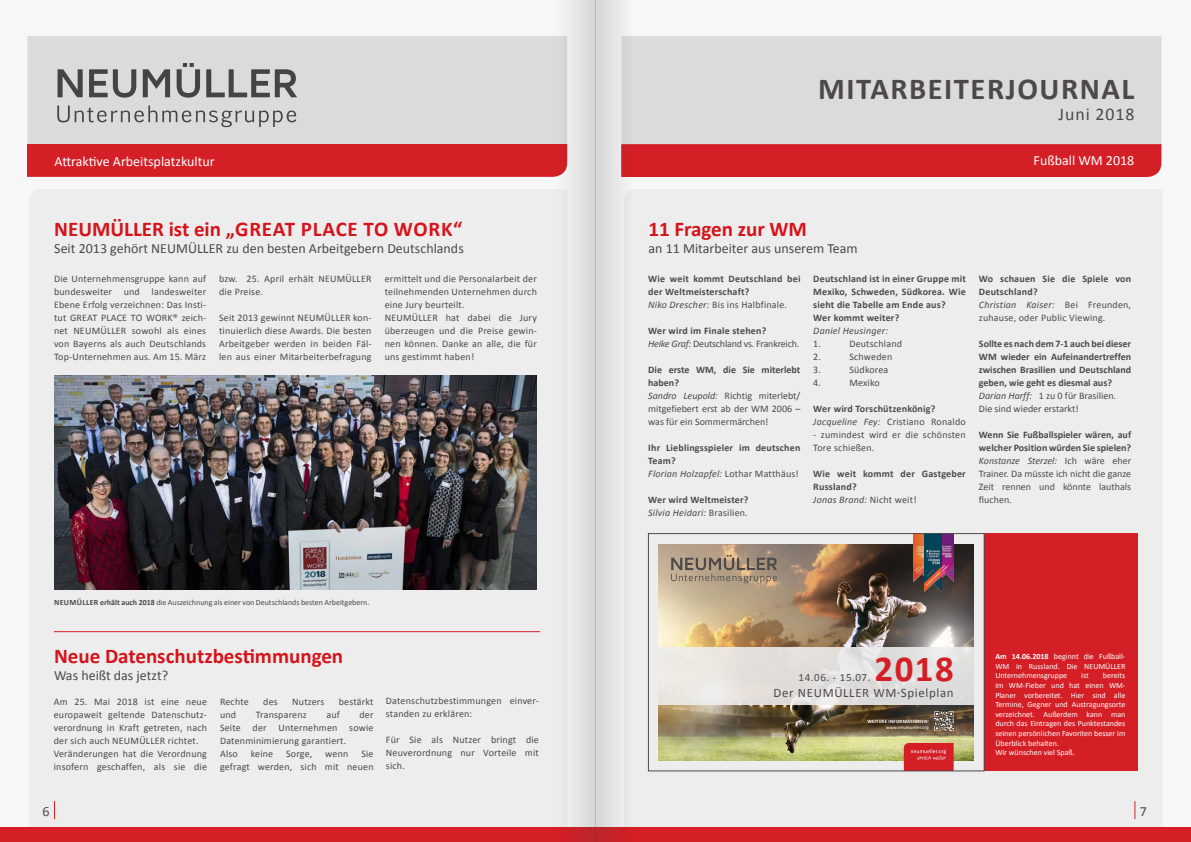
<style>
.page{position:relative;width:1191px;height:842px;background:#ededed}
.page>*{position:absolute;margin:0;border:0;box-sizing:border-box;transform-origin:0 0}
.t1{font:700 36.8px "Calibri";color:#d51f26}
.t2{font:700 30.6px "Calibri";letter-spacing:.05em;color:#4d4947}
.t3{font:700 21px "Calibri";color:#d5131a}
.t4{font:17.8px "Calibri";letter-spacing:.05em;color:#4d4947}
.t5{font:14px "Calibri";color:#4d4947}
.t6{font:14px "Calibri";color:#fff}
.t7{font:12.9px "Calibri";letter-spacing:.05em;color:#4d4947}
.t8{font:11px "Calibri";letter-spacing:.05em;color:#4d4947}
.t9{font:10px/13px "Calibri";letter-spacing:.02em;color:#4d4947}
.t10{font:700 10px/13px "Calibri";letter-spacing:.02em;color:#4d4947}
.t11{font:700 10px/13px "Calibri";color:#4d4947}
.t12{font:10px/13px "Calibri";color:#4d4947}
.t13{font:10px/13px "Calibri";letter-spacing:-.02em;color:#4d4947}
.t14{font:italic 10px "Calibri";letter-spacing:.02em;color:#4d4947}
.t15{font:8px/9.6px "Calibri";color:#fff;text-align:justify}
.t16{font:8px "Calibri";color:#4d4947}
.t17{font:700 5px "Calibri";letter-spacing:.04em;color:#fff}
.t18{font:5px "Calibri";color:#fff}
.s1{font-weight:700}
.s2{font-weight:400;font-style:italic}
.s3{font-weight:400}
.s4{font-style:italic}
</style>
<div class="page">
<div style="left:648px;top:36px;width:513px;height:108px;background:#dbdbda"></div>
<div style="left:648px;top:144px;width:513px;height:33px;background:#d51f26"></div>
<svg style="left:29px;top:375px;width:511px;height:453px"></svg>
<div style="left:0;top:828px;width:1191px;height:14px;background:#d51f26"></div>
<div style="left:27px;top:36px;width:513px;height:108px;background:#dbdbda"></div>
<div style="left:27px;top:144px;width:513px;height:33px;background:#d51f26"></div>
<svg style="left:54px;top:801px;width:1px;height:18px"></svg>
<svg style="left:1134px;top:801px;width:1px;height:18px"></svg>
<svg style="left:596px;top:0;width:52px;height:842px"></svg>
<svg style="left:540px;top:0;width:56px;height:842px"></svg>
<hr style="left:54px;top:631px;width:486px;height:1px;background:#d51f26">
<svg style="left:58px;top:63px;width:239px;height:35px;background:#a6a6a6"></svg>
<svg style="left:57px;top:106px;width:239px;height:21px;background:#c0c0bf"></svg>
<img style="left:54px;top:375px;width:482px;height:214px">
<div style="left:984px;top:533px;width:153px;height:238px;background:#d51f26"></div>
<img style="left:659px;top:544px;width:314px;height:217px">
<svg style="left:671px;top:555px;width:106px;height:28px;background:#9d8b77"></svg>
<svg style="left:904px;top:743px;width:49px;height:26px"></svg>
<svg style="left:658px;top:647px;width:316px;height:58px;fill:#e3e0dd"></svg>
<img style="left:934px;top:711px;width:19px;height:19px">
<img style="left:913px;top:535px;width:11px;height:47px">
<img style="left:941px;top:535px;width:12px;height:47px">
<img style="left:924px;top:535px;width:17px;height:56px">
<div style="left:648px;top:533px;width:336px;height:238px;border:1px solid #4d4947"></div>
<h3 class="t6" style="left:55px;top:153px;width:162px">Attraktive Arbeitsplatzkultur</h3>
<h3 class="t3" style="left:54px;top:219px;width:409px">NEUMÜLLER ist ein „GREAT PLACE TO WORK“</h3>
<h3 class="t5" style="left:54px;top:241px;width:411px">Seit 2013 gehört NEUMÜLLER zu den besten Arbeitgebern Deutschlands</h3>
<p class="t9" style="left:54px;top:272px;width:154px;text-align:justify">Die Unternehmensgruppe kann auf bundesweiter und landesweiter Ebene Erfolg verzeichnen: Das Insti&shy;tut GREAT PLACE TO WORK® zeich&shy;net NEUMÜLLER sowohl als eines von Bayerns als auch Deutschlands Top-Unternehmen aus. Am 15. März</p>
<p class="t9" style="left:219px;top:272px;width:154px">bzw. 25. April erhält NEUMÜLLER die Preise.</p>
<p class="t9" style="left:385px;top:272px;width:154px">ermittelt und die Personalarbeit der teilnehmenden Unternehmen durch eine Jury beurteilt.<br>NEUMÜLLER hat dabei die Jury überzeugen und die Preise gewin&shy;nen können. Danke an alle, die für uns gestimmt haben!</p>
<p class="t9" style="left:219px;top:311px;width:154px;text-align:justify">Seit 2013 gewinnt NEUMÜLLER kon&shy;tinuierlich diese Awards. Die besten Arbeitgeber werden in beiden Fäl&shy;len aus einer Mitarbeiterbefragung</p>
<p class="t16" style="left:54px;top:599px;width:317px"><span class="s1">NEUMÜLLER erhält auch 2018</span> die Auszeichnung als einer von Deutschlands besten Arbeitgebern.</p>
<h3 class="t3" style="left:54px;top:641px;width:291px">Neue Datenschutzbestimmungen</h3>
<h3 class="t5" style="left:54px;top:669px;width:116px">Was heißt das jetzt?</h3>
<p class="t9" style="left:54px;top:695px;width:155px">Am 25. Mai 2018 ist eine neue europaweit geltende Datenschutz&shy;verordnung in Kraft getreten, nach der sich auch NEUMÜLLER richtet.<br>Veränderungen hat die Verordnung insofern geschaffen, als sie die</p>
<p class="t9" style="left:220px;top:695px;width:30px">Rechte</p>
<p class="t9" style="left:263px;top:695px;width:16px">des</p>
<p class="t9" style="left:292px;top:695px;width:34px">Nutzers</p>
<p class="t9" style="left:339px;top:695px;width:36px">bestärkt</p>
<p class="t9" style="left:220px;top:708px;width:18px">und</p>
<p class="t9" style="left:256px;top:708px;width:53px">Transparenz</p>
<p class="t9" style="left:326px;top:708px;width:15px">auf</p>
<p class="t9" style="left:220px;top:708px;width:155px;text-indent:139px">der<br>Seite der Unternehmen sowie<br>Datenminimierung garantiert.<br>Also</p>
<p class="t9" style="left:251px;top:747px;width:24px">keine</p>
<p class="t9" style="left:286px;top:747px;width:28px">Sorge,</p>
<p class="t9" style="left:325px;top:747px;width:25px">wenn</p>
<p class="t9" style="left:220px;top:747px;width:155px;text-align:right">Sie<br>gefragt werden, sich mit neuen</p>
<p class="t9" style="left:386px;top:694px;width:154px">Datenschutzbestimmungen einver&shy;standen zu erklären:</p>
<p class="t9" style="left:386px;top:733px;width:154px;text-align:justify">Für Sie als Nutzer bringt die Neuverordnung nur Vorteile mit sich.</p>
<h2 class="t2" style="left:818px;top:74px;width:318px">MITARBEITERJOURNAL</h2>
<h3 class="t4" style="left:1058px;top:106px;width:77px">Juni 2018</h3>
<h3 class="t6" style="left:1033px;top:153px;width:102px">Fußball WM 2018</h3>
<h3 class="t3" style="left:648px;top:219px;width:160px">11 Fragen zur WM</h3>
<h3 class="t5" style="left:648px;top:241px;width:211px">an 11 Mitarbeiter aus unserem Team</h3>
<p class="t10" style="left:648px;top:272px;width:154px">Wie weit kommt Deutschland bei der Weltmeisterschaft?<br><span class="s2">Niko Drescher:</span> <span class="s3">Bis ins Halbfinale.</span></p>
<p class="t13" style="left:648px;top:324px;width:153px"><span class="s1">Wer wird im Finale stehen?<br></span><span class="s4">Heike Graf:</span> Deutschland vs. Frankreich.</p>
<p class="t12" style="left:648px;top:363px;width:154px"><span class="s1">Die erste WM, die Sie miterlebt haben?<br></span><span class="s4">Sandro Leupold:</span> Richtig miterlebt/ mitgefiebert erst ab der WM 2006 – was für ein Sommermärchen!</p>
<p class="t10" style="left:648px;top:441px;width:154px">Ihr Lieblingsspieler im deutschen<br>Team?<br><span class="s2">Florian Holzapfel:</span> <span class="s3">Lothar Matthäus!</span></p>
<p class="t10" style="left:648px;top:493px;width:102px">Wer wird Weltmeister?<br><span class="s2">Silvia Heidari:</span> <span class="s3">Brasilien.</span></p>
<p class="t10" style="left:813px;top:272px;width:154px">Deutschland ist in einer Gruppe mit<br>Mexiko, Schweden, Südkorea. Wie sieht die Tabelle am Ende aus?<br>Wer kommt weiter?</p>
<p class="t14" style="left:813px;top:327px;width:76px">Daniel Heusinger:</p>
<p class="t9" style="left:813px;top:337px;width:9px">1.</p>
<p class="t9" style="left:849px;top:337px;width:54px">Deutschland</p>
<p class="t9" style="left:813px;top:350px;width:9px">2.</p>
<p class="t9" style="left:849px;top:350px;width:44px">Schweden</p>
<p class="t9" style="left:813px;top:363px;width:9px">3.</p>
<p class="t9" style="left:849px;top:363px;width:41px">Südkorea</p>
<p class="t9" style="left:813px;top:376px;width:9px">4.</p>
<p class="t9" style="left:849px;top:376px;width:32px">Mexiko</p>
<p class="t10" style="left:813px;top:402px;width:154px">Wer wird Torschützenkönig?<br><span class="s2">Jacqueline Fey:</span> <span class="s3">Cristiano Ronaldo</span></p>
<p class="t9" style="left:813px;top:428px;width:154px">- zumindest wird er die schönsten<br>Tore schießen.</p>
<p class="t10" style="left:813px;top:467px;width:154px">Wie weit kommt der Gastgeber<br>Russland?<br><span class="s2">Jonas Brand:</span> <span class="s3">Nicht weit!</span></p>
<p class="t9" style="left:979px;top:272px;width:154px"><span class="s1">Wo schauen Sie die Spiele von<br>Deutschland?<br></span><span class="s4">Christian Kaiser:</span> Bei Freunden, zuhause, oder Public Viewing.</p>
<p class="t11" style="left:979px;top:337px;width:154px">Sollte es nach dem 7-1 auch bei dieser WM wieder ein Aufeinandertreffen zwischen Brasilien und Deutschland geben, wie geht es diesmal aus?<br><span class="s2">Darian Harff:</span> <span class="s3">1 zu 0 für Brasilien.<br>Die sind wieder erstarkt!</span></p>
<p class="t9" style="left:979px;top:428px;width:154px;text-align:justify"><span class="s1">Wenn Sie Fußballspieler wären, auf welcher Position würden Sie spielen?<br></span><span class="s4">Konstanze Sterzel:</span> Ich wäre eher Trainer. Da müsste ich nicht die ganze Zeit rennen und könnte lauthals fluchen.</p>
<h1 class="t1" style="left:874px;top:651px;width:81px">2018</h1>
<p class="t7" style="left:773px;top:686px;width:181px">Der NEUMÜLLER WM Spielplan</p>
<p class="t17" style="left:867px;top:719px;width:63px">WEITERE INFORMATIONEN:</p>
<p class="t18" style="left:886px;top:725px;width:44px">www.neumueller.org</p>
<p class="t8" style="left:798px;top:672px;width:73px">14.06. - 15.07.</p>
<p class="t15" style="left:995px;top:652px;width:132px"><span class="s1">Am 14.06.2018</span> beginnt die Fußball-WM in Russland. Die NEUMÜLLER Unternehmensgruppe</p>
<p class="t15" style="left:995px;top:671px;width:132px;text-align:left;text-indent:108px">bereits im WM-Fieber und hat einen WM-<br>Planer vorbereitet. Hier sind alle<br>Termine, Gegner und Austragungsorte verzeichnet. Außerdem kann man durch das Eintragen des Punktestandes seinen persönlichen Favoriten besser im<br>Überblick behalten.<br>Wir wünschen viel Spaß.</p>
<p class="t15" style="left:1081px;top:671px;width:9px">ist</p>
<h3 class="t5" style="left:43px;top:804px;width:9px">6</h3>
<h3 class="t5" style="left:1140px;top:804px;width:9px">7</h3>
</div>
